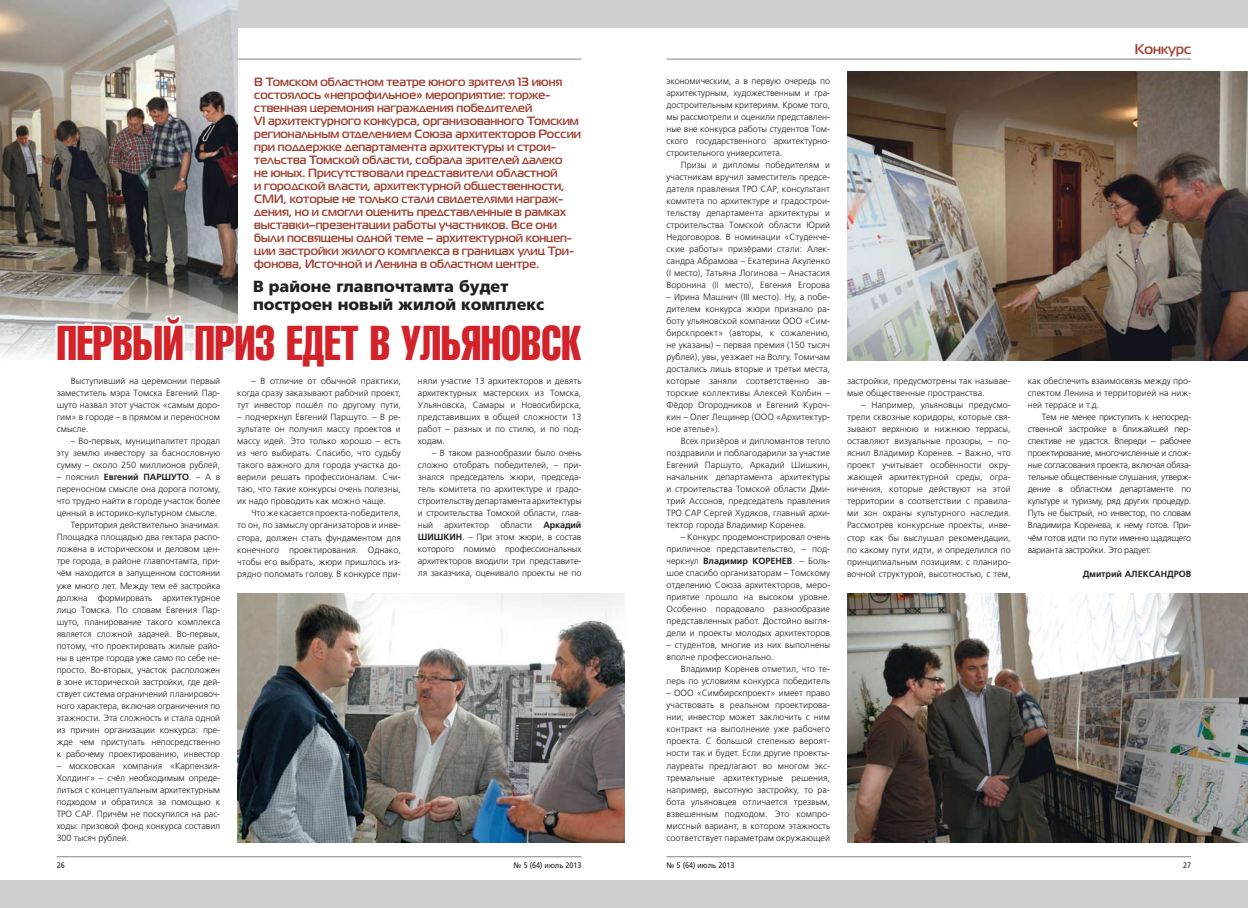
<style>
.page{position:relative;width:1248px;height:908px;background:#fff}
.page>*{position:absolute;margin:0;border:0;box-sizing:border-box;transform-origin:0 0}
.t1{font:48px "Helios Compressed";color:#d2232a;scale:.9 1}
.t2{font:900 16.1px/18px "Plesetsk";color:#231f20}
.t3{font:700 14px "Magistral C";color:#a03e31}
.t4{font:700 12px/13px "Magistral C";color:#a03e31}
.t5{font:300 9px/12px "Plesetsk";color:#231f20;text-align:justify}
.t6{font:700 9px "Plesetsk";color:#231f20}
.t7{font:8px "Plesetsk";color:#231f20;scale:.9 1}
.s1{font-weight:300}
.s2{font-weight:700}
</style>
<div class="page">
<hr style="left:57px;top:856px;width:524px;height:1px;background:#808285">
<div style="left:0;top:880px;width:624px;height:27px;background:#cecfd1"></div>
<div style="left:0;top:0;width:624px;height:27px;background:#cecfd1"></div>
<div style="left:624px;top:880px;width:623px;height:27px;background:#cecfd1"></div>
<div style="left:624px;top:0;width:623px;height:27px;background:#cecfd1"></div>
<hr style="left:666px;top:856px;width:525px;height:1px;background:#808285">
<img style="left:0;top:0;width:237px;height:358px">
<img style="left:237px;top:593px;width:387px;height:249px">
<hr style="left:666px;top:59px;width:525px;height:1px;background:#808285">
<hr style="left:237px;top:59px;width:344px;height:1px;background:#808285">
<svg style="left:54px;top:308px;width:132px;height:50px"></svg>
<svg style="left:192px;top:308px;width:46px;height:50px"></svg>
<img style="left:847px;top:593px;width:400px;height:249px">
<img style="left:847px;top:71px;width:400px;height:290px">
<p class="t4" style="left:254px;top:75px;width:328px">В Томском областном театре юного зрителя 13 июня состоялось «непрофильное» мероприятие: торже&shy;ственная церемония награждения победителей<br>VI архитектурного конкурса, организованного Томским региональным отделением Союза архитекторов России при поддержке департамента архитектуры и строи&shy;тельства Томской области, собрала зрителей далеко<br>не юных. Присутствовали представители областной<br>и городской власти, архитектурной общественности, СМИ, которые не только стали свидетелями награж&shy;дения, но и смогли оценить представленные в рамках выставки–презентации работы участников. Все они были посвящены одной теме – архитектурной концеп&shy;ции застройки жилого комплекса в границах улиц Три&shy;фонова, Источной и Ленина в областном центре.</p>
<h2 class="t2" style="left:253px;top:277px;width:293px">В районе главпочтамта будет построен новый жилой комплекс</h2>
<h1 class="t1" style="left:57px;top:315px;width:561px">Первый приз едет в Ульяновск</h1>
<p class="t5" style="left:57px;top:375px;width:165px;text-indent:14px">Выступивший на церемонии первый заместитель мэра Томска Евгений Пар‑ шуто назвал этот участок «самым доро‑ гим» в городе – в прямом и переносном смысле.</p>
<p class="t5" style="left:57px;top:435px;width:165px;text-indent:14px">– Во-первых, муниципалитет продал эту землю инвестору за баснословную сумму – около 250 миллионов рублей,</p>
<p class="t6" style="left:57px;top:472px;width:165px"><span class="s1">– пояснил</span> Евгений ПАРШУТО <span class="s1">. – А в</span></p>
<p class="t5" style="left:57px;top:483px;width:165px">переносном смысле она дорога потому,</p>
<p class="t5" style="left:57px;top:495px;width:165px">что трудно найти в городе участок более</p>
<p class="t5" style="left:57px;top:507px;width:162px">ценный в историко-культурном смысле.</p>
<p class="t5" style="left:71px;top:519px;width:151px">Территория действительно значимая.</p>
<p class="t5" style="left:57px;top:531px;width:165px">Площадка площадью два гектара распо‑</p>
<p class="t5" style="left:57px;top:543px;width:165px">ложена в историческом и деловом цен‑</p>
<p class="t5" style="left:57px;top:555px;width:165px">тре города, в районе главпочтамта, при‑</p>
<p class="t5" style="left:57px;top:567px;width:165px">чём находится в запущенном состоянии</p>
<p class="t5" style="left:57px;top:579px;width:165px">уже много лет. Между тем её застройка</p>
<p class="t5" style="left:57px;top:591px;width:165px">должна формировать архитектурное</p>
<p class="t5" style="left:57px;top:603px;width:165px">лицо Томска. По словам Евгения Пар‑</p>
<p class="t5" style="left:57px;top:615px;width:165px">шуто, планирование такого комплекса</p>
<p class="t5" style="left:57px;top:627px;width:165px">является сложной задачей. Во-первых,</p>
<p class="t5" style="left:57px;top:639px;width:165px">потому, что проектировать жилые райо‑</p>
<p class="t5" style="left:57px;top:651px;width:165px">ны в центре города уже само по себе не‑</p>
<p class="t5" style="left:57px;top:663px;width:165px">просто. Во-вторых, участок расположен</p>
<p class="t5" style="left:57px;top:675px;width:165px">в зоне исторической застройки, где дей‑</p>
<p class="t5" style="left:57px;top:687px;width:165px">ствует система ограничений планировоч‑</p>
<p class="t5" style="left:57px;top:699px;width:165px">ного характера, включая ограничения по</p>
<p class="t5" style="left:57px;top:711px;width:165px">этажности. Эта сложность и стала одной</p>
<p class="t5" style="left:57px;top:723px;width:165px">из причин организации конкурса: пре‑</p>
<p class="t5" style="left:57px;top:735px;width:165px">жде чем приступать непосредственно</p>
<p class="t5" style="left:57px;top:747px;width:165px">к рабочему проектированию, инвестор</p>
<p class="t5" style="left:57px;top:759px;width:165px">– московская компания «Карпензия-Холдинг» – счёл необходимым опреде‑ литься с концептуальным архитектурным подходом и обратился за помощью к ТРО САР. Причём не поскупился на рас‑ ходы: призовой фонд конкурса составил 300 тысяч рублей.</p>
<p class="t5" style="left:237px;top:375px;width:165px;text-indent:14px">– В отличие от обычной практики, когда сразу заказывают рабочий проект, тут инвестор пошёл по другому пути,</p>
<p class="t5" style="left:237px;top:411px;width:165px">– подчеркнул Евгений Паршуто. – В ре‑ зультате он получил массу проектов и массу идей. Это только хорошо – есть из чего выбирать. Спасибо, что судьбу такого важного для города участка до‑ верили решать профессионалам. Счи‑ таю, что такие конкурсы очень полезны, их надо проводить как можно чаще.</p>
<p class="t5" style="left:237px;top:507px;width:165px;text-indent:14px">Что же касается проекта-победителя, то он, по замыслу организаторов и инве‑ стора, должен стать фундаментом для конечного проектирования. Однако, чтобы его выбрать, жюри пришлось из‑ рядно поломать голову. В конкурсе при‑</p>
<p class="t5" style="left:418px;top:375px;width:165px">няли участие 13 архитекторов и девять архитектурных мастерских из Томска, Ульяновска, Самары и Новосибирска, представивших в общей сложности 13 работ – разных и по стилю, и по под‑ ходам.</p>
<p class="t5" style="left:418px;top:447px;width:165px;text-indent:14px">– В таком разнообразии было очень сложно отобрать победителей, – при‑ знался председатель жюри, председа‑ тель комитета по архитектуре и градо‑ строительству департамента архитектуры и строительства Томской области, глав‑ ный архитектор области <span class="s2">Аркадий ШИ ШКИ Н</span>. – При этом жюри, в состав которого помимо профессиональных архитекторов входили три представите‑ ля заказчика, оценивало проекты не по</p>
<p class="t5" style="left:666px;top:75px;width:165px">экономическим, а в первую очередь по архитектурным, художественным и гра‑ достроительным критериям. Кроме того, мы рассмотрели и оценили представлен‑ ные вне конкурса работы студентов Том‑ ского государственного архитектурно&shy;строительного университета.</p>
<p class="t5" style="left:666px;top:159px;width:165px;text-indent:14px">Призы и дипломы победителям и участникам вручил заместитель предсе‑ дателя правления ТРО САР, консультант комитета по архитектуре и градострои‑ тельству департамента архитектуры и строительства Томской области Юрий Недоговоров. В номинации «Студенче‑ ские работы» призёрами стали: Алек‑ сандра Абрамова – Екатерина Акуленко (I место), Татьяна Логинова – Анастасия Воронина (II место), Евгения Егорова</p>
<p class="t5" style="left:666px;top:291px;width:165px">– Ирина Машнич (III место). Ну, а побе‑ дителем конкурса жюри признало ра‑ боту ульяновской компании ООО «Сим‑ бирскпроект» (авторы, к сожалению, не указаны) – первая премия (150 тысяч рублей), увы, уезжает на Волгу. Томичам достались лишь вторые и третьи места, которые заняли соответственно ав‑ торские коллективы Алексей Колбин – Фёдор Огородников и Евгений Куроч‑ кин – Олег Лещинер (ООО «Архитектур‑ ное ателье»).</p>
<p class="t5" style="left:666px;top:435px;width:165px;text-indent:14px">Всех призёров и дипломантов тепло поздравили и поблагодарили за участие Евгений Паршуто, Аркадий Шишкин, начальник департамента архитектуры и строительства Томской области Дми‑ трий Ассонов, председатель правления ТРО САР Сергей Худяков, главный архи‑ тектор города Владимир Коренев.</p>
<p class="t5" style="left:666px;top:531px;width:165px;text-indent:14px">– Конкурс продемонстрировал очень приличное представительство, – под‑ черкнул <span class="s2">Владимир КОРЕНЕВ</span>. – Боль‑ шое спасибо организаторам – Томскому отделению Союза архитекторов, меро‑ приятие прошло на высоком уровне.<br>Особенно порадовало разнообразие представленных работ. Достойно выгля‑ дели и проекты молодых архитекторов</p>
<p class="t5" style="left:666px;top:639px;width:165px">– студентов, многие из них выполнены вполне профессионально.</p>
<p class="t5" style="left:666px;top:663px;width:165px;text-align:right">Владимир Коренев отметил, что те‑ перь по условиям конкурса победитель</p>
<p class="t5" style="left:666px;top:687px;width:165px">– ООО «Симбирскпроект» имеет право участвовать в реальном проектирова‑ нии; инвестор может заключить с ним контракт на выполнение уже рабочего проекта. С большой степенью вероят‑ ности так и будет. Если другие проекты&shy;лауреаты предлагают во многом экс‑ тремальные архитектурные решения, например, высотную застройку, то ра‑ бота ульяновцев отличается трезвым, взвешенным подходом. Это компро‑ миссный вариант, в котором этажность соответствует параметрам окружающей</p>
<p class="t5" style="left:847px;top:375px;width:165px">застройки, предусмотрены так называе‑ мые общественные пространства.</p>
<p class="t5" style="left:847px;top:399px;width:165px;text-indent:14px">– Например, ульяновцы предусмо‑ трели сквозные коридоры, которые свя‑ зывают верхнюю и нижнюю террасы, оставляют визуальные прозоры, – по‑ яснил Владимир Коренев. – Важно, что проект учитывает особенности окру‑ жающей архитектурной среды, огра‑ ничения, которые действуют на этой территории в соответствии с правила‑ ми зон охраны культурного наследия.<br>Рассмотрев конкурсные проекты, инве‑ стор как бы выслушал рекомендации, по какому пути идти, и определился по принципиальным позициям: с планиро‑ вочной структурой, высотностью, с тем,</p>
<h3 class="t3" style="left:1134px;top:41px;width:58px">Конкурс</h3>
<p class="t5" style="left:1027px;top:375px;width:165px">как обеспечить взаимосвязь между про‑ спектом Ленина и территорией на ниж‑ ней террасе и т.д.</p>
<p class="t5" style="left:1027px;top:411px;width:165px;text-indent:14px">Тем не менее приступить к непосред‑ ственной застройке в ближайшей пер‑ спективе не удастся. Впереди – рабочее проектирование, многочисленные и слож‑ ные согласования проекта, включая обяза‑ тельные общественные слушания, утверж‑ дение в областном департаменте по культуре и туризму, ряд других процедур.<br>Путь не быстрый, но инвестор, по словам Владимира Коренева, к нему готов. При‑ чём готов идти по пути именно щадящего варианта застройки. Это радует.</p>
<p class="t6" style="left:1082px;top:568px;width:62px">Дмитрий АЛЕКС</p>
<p class="t6" style="left:1154px;top:568px;width:38px">АНДРО В</p>
<p class="t7" style="left:57px;top:860px;width:10px">26</p>
<p class="t7" style="left:513px;top:860px;width:77px">№ 5 (64) июль 2013</p>
<p class="t7" style="left:666px;top:860px;width:77px">№ 5 (64) июль 2013</p>
<p class="t7" style="left:1183px;top:860px;width:10px">27</p>
</div>
